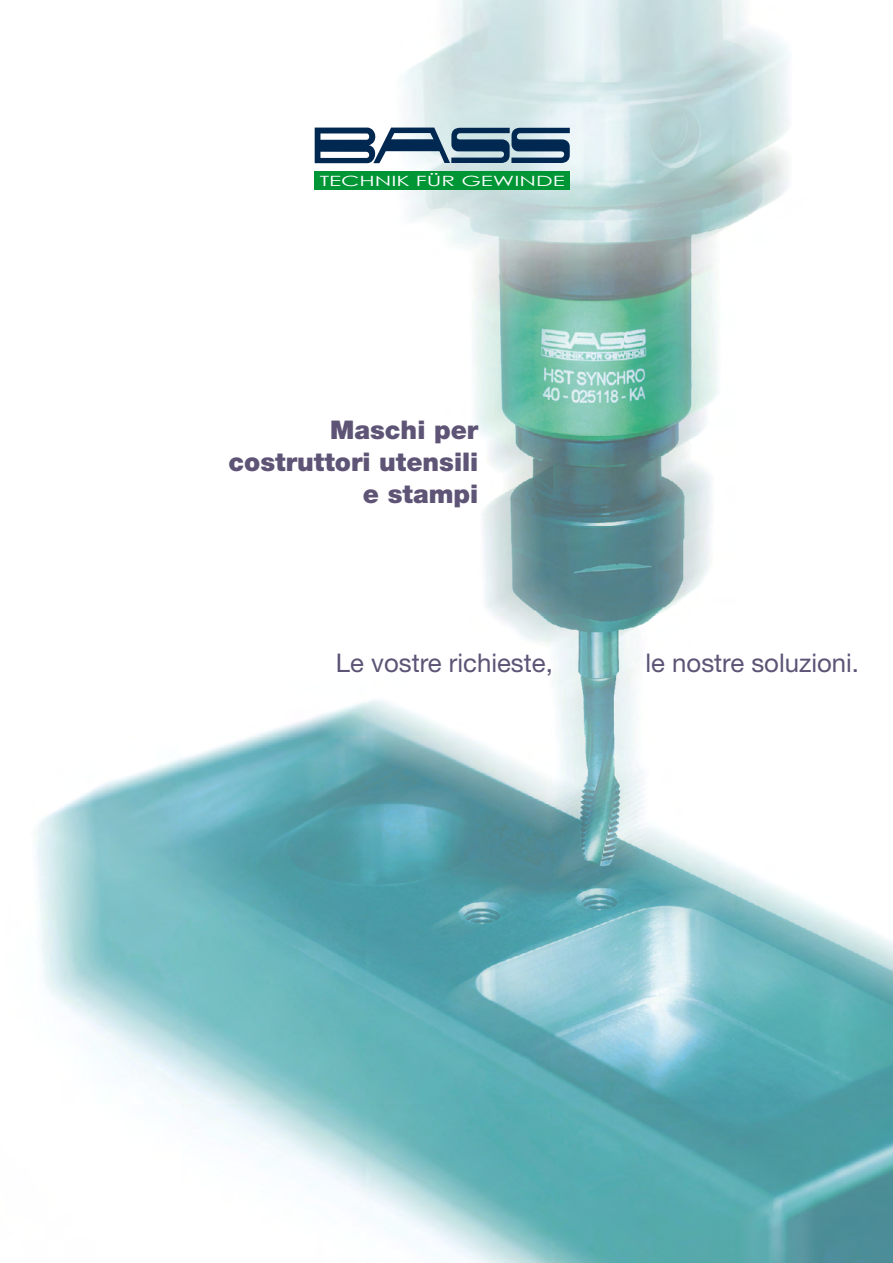
<style>
.page{position:relative;width:893px;height:1263px;background:#fff}
.page>*{position:absolute;margin:0;border:0;box-sizing:border-box;transform-origin:0 0}
.t1{font:25.8px "Helvetica Neue LT Std";color:#5d5476}
.t2{font:900 25.8px/32.2px "Helvetica Neue LT Std";color:#5d5476;text-align:right}
.t3{font:14.1px "Century Gothic";color:#fff;scale:1.58 1}
</style>
<div class="page">
<img style="left:35px;top:0;width:858px;height:1263px">
<div style="left:315px;top:171px;width:255px;height:19px;background:#009636"></div>
<svg style="left:315px;top:128px;width:255px;height:35px"></svg>
<p class="t3" style="left:320px;top:171px;width:157px">TECHNIK FÜR GEWINDE</p>
<p class="t2" style="left:229px;top:413px;width:251px">Maschi per costruttori utensili e stampi</p>
<p class="t1" style="left:336px;top:648px;width:218px">Le vostre richieste,</p>
<p class="t1" style="left:646px;top:648px;width:215px">le nostre soluzioni.</p>
</div>
